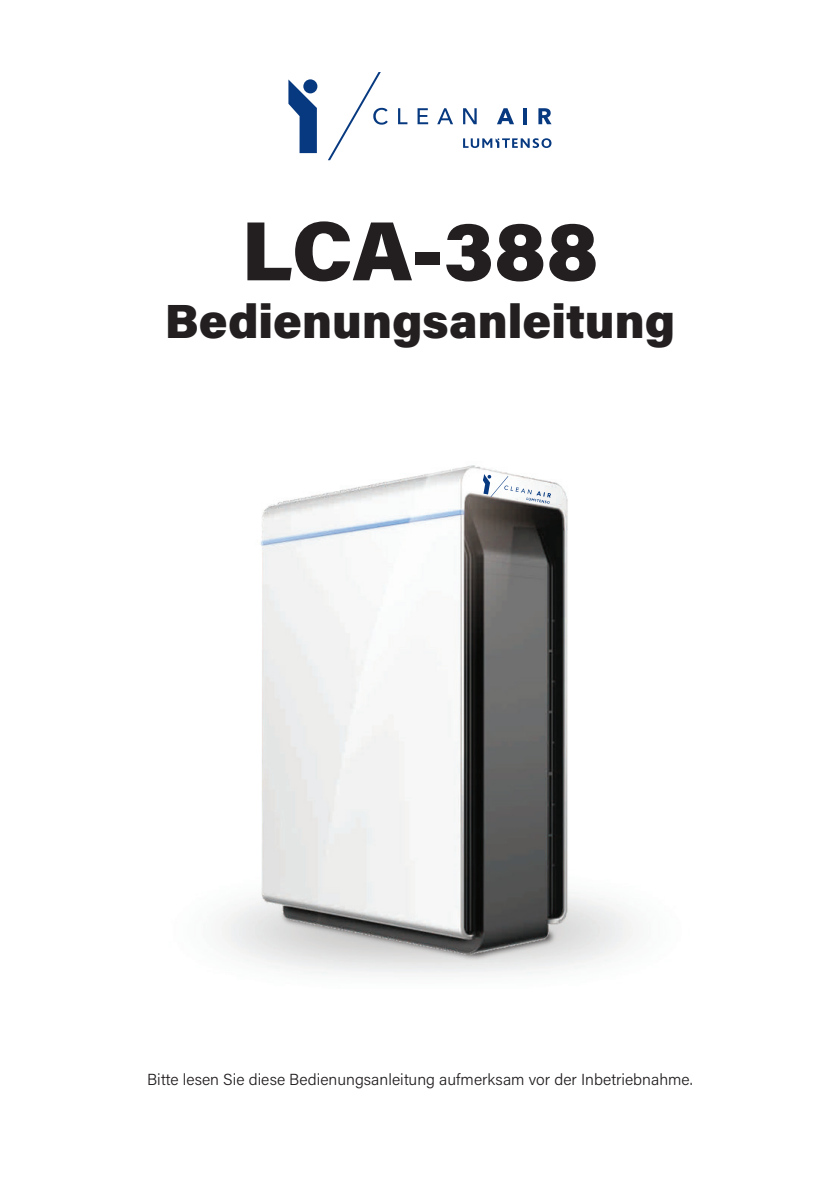
<style>
.page{position:relative;width:840px;height:1191px;background:#fff}
.page>*{position:absolute;margin:0;border:0;box-sizing:border-box;transform-origin:0 0}
.t1{font:84px "Acumin Variable Concept";color:#231f20}
.t2{font:48px "Acumin Variable Concept";color:#231f20}
.t3{font:16px "Acumin Variable Concept";color:#231f20}
</style>
<div class="page">
<svg style="left:288px;top:79px;width:29px;height:74px"></svg>
<svg style="left:398px;top:108px;width:9px;height:16px"></svg>
<svg style="left:417px;top:108px;width:11px;height:16px"></svg>
<svg style="left:437px;top:108px;width:16px;height:16px"></svg>
<svg style="left:463px;top:108px;width:13px;height:16px"></svg>
<svg style="left:497px;top:108px;width:16px;height:16px"></svg>
<hr style="left:523px;top:108px;width:4px;height:16px;background:#073980">
<svg style="left:538px;top:108px;width:13px;height:16px"></svg>
<svg style="left:328px;top:72px;width:59px;height:88px"></svg>
<svg style="left:463px;top:138px;width:88px;height:10px"></svg>
<img style="left:221px;top:465px;width:412px;height:509px">
<svg style="left:482px;top:474px;width:68px;height:30px"></svg>
<h1 class="t1" style="left:241px;top:193px;width:358px">LCA-388</h1>
<h2 class="t2" style="left:165px;top:288px;width:511px">Bedienungsanleitung</h2>
<p class="t3" style="left:147px;top:1068px;width:547px">Bitte lesen Sie diese Bedienungsanleitung aufmerksam vor der Inbetriebnahme.</p>
</div>
